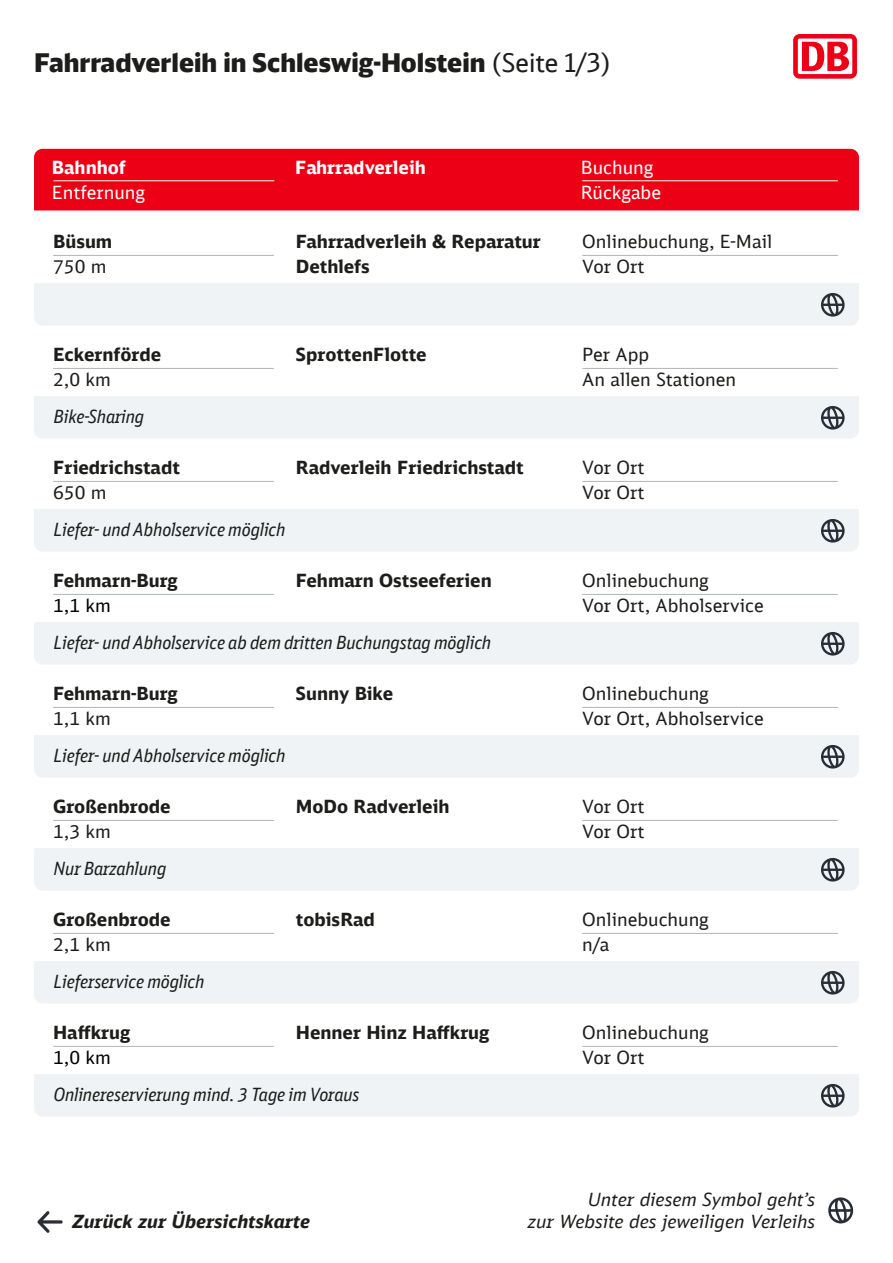
<style>
.page{position:relative;width:893px;height:1263px;background:#fff}
.page>*{position:absolute;margin:0;border:0;box-sizing:border-box;transform-origin:0 0}
.t1{font:900 25.5px "DB Head";color:#1d1d1b}
.t2{font:700 18px/25.5px "DB Sans";color:#1d1d1b}
.t3{font:italic 18px "DB Sans Cond";color:#1d1e1b}
.t4{font:18px/25.5px "DB Sans";color:#1d1d1b}
.t5{font:18px "DB Sans";color:#1d1e1b}
.t6{font:italic 18px/22.5px "DB Sans";color:#1d1d1b;text-align:right}
.t7{font:18px/25.5px "DB Sans";color:#fff}
.t8{font:italic 700 18px "DB Sans";color:#1d1d1b}
.t9{font:700 18px "DB Sans";color:#fff}
.t10{font:italic 18px "DB Sans Cond";color:#1d1d1b}
.t11{font:18px "DB Sans";color:#000}
.s1{font-weight:400}
</style>
<div class="page">
<svg style="left:793px;top:34px;width:64px;height:45px"></svg>
<svg style="left:798px;top:39px;width:54px;height:35px"></svg>
<svg style="left:802px;top:42px;width:47px;height:29px"></svg>
<svg style="left:37px;top:1211px;width:26px;height:22px"></svg>
<svg style="left:828px;top:1197px;width:25px;height:26px"></svg>
<div style="left:34px;top:149px;width:825px;height:61px;background:#ec0016"></div>
<hr style="left:53px;top:180px;width:221px;height:1px;background:#fff">
<hr style="left:582px;top:180px;width:256px;height:1px;background:#fff">
<hr style="left:53px;top:255px;width:221px;height:1px;background:#b0b5ba">
<hr style="left:582px;top:255px;width:256px;height:1px;background:#b0b5ba">
<div style="left:34px;top:283px;width:825px;height:42px;background:#f0f3f5"></div>
<hr style="left:53px;top:707px;width:221px;height:1px;background:#b0b5ba">
<hr style="left:582px;top:707px;width:256px;height:1px;background:#b0b5ba">
<div style="left:34px;top:735px;width:825px;height:42px;background:#f0f3f5"></div>
<hr style="left:53px;top:368px;width:221px;height:1px;background:#b0b5ba">
<hr style="left:582px;top:368px;width:256px;height:1px;background:#b0b5ba">
<div style="left:34px;top:396px;width:825px;height:42px;background:#f0f3f5"></div>
<hr style="left:53px;top:820px;width:221px;height:1px;background:#b0b5ba">
<hr style="left:582px;top:820px;width:256px;height:1px;background:#b0b5ba">
<div style="left:34px;top:848px;width:825px;height:42px;background:#f0f3f5"></div>
<hr style="left:53px;top:481px;width:221px;height:1px;background:#b0b5ba">
<hr style="left:582px;top:481px;width:256px;height:1px;background:#b0b5ba">
<div style="left:34px;top:509px;width:825px;height:42px;background:#f0f3f5"></div>
<hr style="left:53px;top:933px;width:221px;height:1px;background:#b0b5ba">
<hr style="left:582px;top:933px;width:256px;height:1px;background:#b0b5ba">
<div style="left:34px;top:961px;width:825px;height:42px;background:#f0f3f5"></div>
<hr style="left:53px;top:594px;width:221px;height:1px;background:#b0b5ba">
<hr style="left:582px;top:594px;width:256px;height:1px;background:#b0b5ba">
<div style="left:34px;top:622px;width:825px;height:42px;background:#f0f3f5"></div>
<hr style="left:53px;top:1046px;width:221px;height:1px;background:#b0b5ba">
<hr style="left:582px;top:1046px;width:256px;height:1px;background:#b0b5ba">
<div style="left:34px;top:1074px;width:825px;height:42px;background:#f0f3f5"></div>
<h1 class="t1" style="left:34px;top:46px;width:578px">Fahrradverleih in Schleswig-Holstein <span class="s1">(Seite 1/3)</span></h1>
<p class="t9" style="left:52px;top:156px;width:76px">Bahnhof</p>
<p class="t7" style="left:52px;top:180px;width:95px">Entfernung</p>
<p class="t2" style="left:53px;top:228px;width:61px">Büsum</p>
<p class="t4" style="left:53px;top:254px;width:55px">750 m</p>
<p class="t9" style="left:295px;top:156px;width:132px">Fahrradverleih</p>
<p class="t7" style="left:581px;top:154px;width:82px">Buchung<br>Rückgabe</p>
<p class="t2" style="left:296px;top:228px;width:246px">Fahrradverleih &amp; Reparatur<br>Dethlefs</p>
<p class="t4" style="left:582px;top:228px;width:192px">Onlinebuchung, E-Mail<br>Vor Ort</p>
<p class="t2" style="left:53px;top:341px;width:110px">Eckernförde</p>
<p class="t4" style="left:53px;top:367px;width:59px">2,0 km</p>
<p class="t3" style="left:54px;top:406px;width:92px">Bike-Sharing</p>
<p class="t2" style="left:296px;top:341px;width:132px">SprottenFlotte</p>
<p class="t4" style="left:582px;top:341px;width:68px">Per App</p>
<p class="t5" style="left:582px;top:369px;width:155px">An allen Stationen</p>
<p class="t2" style="left:53px;top:454px;width:128px">Friedrichstadt</p>
<p class="t4" style="left:53px;top:480px;width:55px">650 m</p>
<p class="t3" style="left:54px;top:519px;width:233px">Liefer- und Abholservice möglich</p>
<p class="t2" style="left:296px;top:454px;width:230px">Radverleih Friedrichstadt</p>
<p class="t4" style="left:582px;top:454px;width:64px">Vor Ort<br>Vor Ort</p>
<p class="t2" style="left:53px;top:567px;width:126px">Fehmarn-Burg</p>
<p class="t11" style="left:53px;top:595px;width:59px">1,1 km</p>
<p class="t2" style="left:296px;top:567px;width:197px">Fehmarn Ostseeferien</p>
<p class="t4" style="left:582px;top:567px;width:128px">Onlinebuchung</p>
<p class="t5" style="left:582px;top:595px;width:183px">Vor Ort, Abholservice</p>
<p class="t3" style="left:54px;top:632px;width:439px">Liefer- und Abholservice ab dem dritten Buchungstag möglich</p>
<p class="t2" style="left:53px;top:680px;width:126px">Fehmarn-Burg</p>
<p class="t4" style="left:53px;top:706px;width:59px">1,1 km</p>
<p class="t3" style="left:54px;top:745px;width:233px">Liefer- und Abholservice möglich</p>
<p class="t2" style="left:296px;top:680px;width:99px">Sunny Bike</p>
<p class="t4" style="left:582px;top:680px;width:128px">Onlinebuchung</p>
<p class="t5" style="left:582px;top:708px;width:183px">Vor Ort, Abholservice</p>
<p class="t2" style="left:53px;top:793px;width:119px">Großenbrode</p>
<p class="t4" style="left:53px;top:819px;width:59px">1,3 km</p>
<p class="t3" style="left:54px;top:858px;width:114px">Nur Barzahlung</p>
<p class="t2" style="left:53px;top:906px;width:119px">Großenbrode</p>
<p class="t4" style="left:53px;top:932px;width:59px">2,1 km</p>
<p class="t10" style="left:54px;top:971px;width:152px">Lieferservice möglich</p>
<p class="t2" style="left:53px;top:1019px;width:79px">Haffkrug</p>
<p class="t11" style="left:53px;top:1047px;width:59px">1,0 km</p>
<p class="t2" style="left:296px;top:793px;width:155px">MoDo Radverleih</p>
<p class="t4" style="left:582px;top:793px;width:64px">Vor Ort<br>Vor Ort</p>
<p class="t2" style="left:296px;top:906px;width:81px">tobisRad</p>
<p class="t4" style="left:582px;top:906px;width:128px">Onlinebuchung</p>
<p class="t5" style="left:582px;top:934px;width:29px">n/a</p>
<p class="t2" style="left:296px;top:1019px;width:195px">Henner Hinz Haffkrug</p>
<p class="t4" style="left:582px;top:1019px;width:128px">Onlinebuchung<br>Vor Ort</p>
<p class="t3" style="left:54px;top:1084px;width:307px">Onlinereservierung mind. 3 Tage im Voraus</p>
<p class="t8" style="left:72px;top:1210px;width:239px">Zurück zur Übersichtskarte</p>
<p class="t6" style="left:527px;top:1188px;width:289px">Unter diesem Symbol geht’s<br>zur Website des jeweiligen Verleihs</p>
</div>
